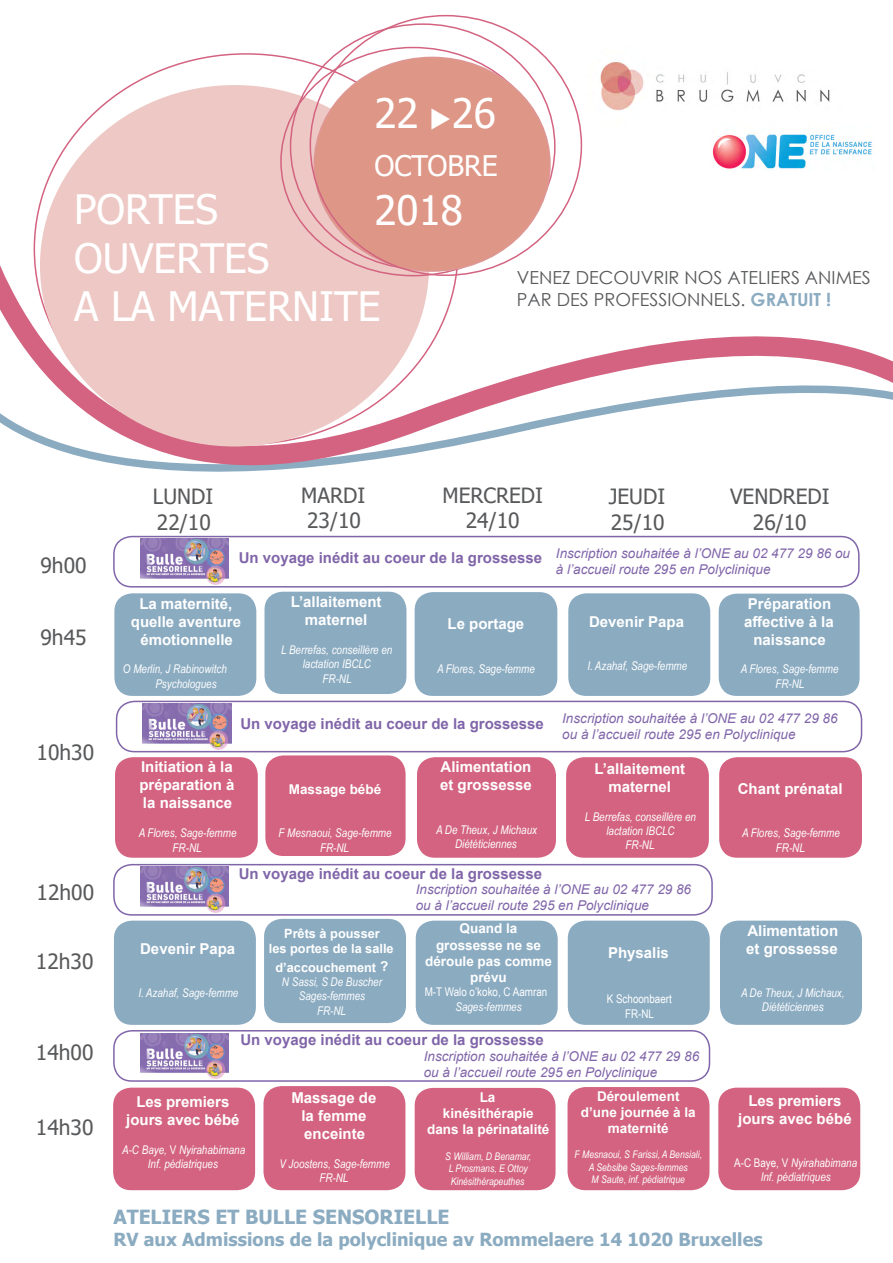
<style>
.page{position:relative;width:893px;height:1263px;background:#fff}
.page>*{position:absolute;margin:0;border:0;box-sizing:border-box;transform-origin:0 0}
.t1{font:40.5px/48.6px "Tahoma";color:#fff}
.t2{font:40.5px "Tahoma";color:#fff}
.t3{font:28.35px "Tahoma";color:#fff}
.t4{font:21px/25.2px "Tahoma";color:#58595b}
.t5{font:700 19.5px "Tahoma";color:#8babc1}
.t6{font:18px/21.6px "Century Gothic";color:#58595b}
.t7{font:700 18px "Tahoma";color:#8babc1}
.t8{font:700 15px/18px "Arial";color:#fff;text-align:center}
.t9{font:700 15px "Arial";color:#8065a9}
.t10{font:italic 13.5px/16.2px "Arial";color:#8065a9}
.t11{font:700 13.5px/16.2px "Arial";color:#fff;text-align:center}
.t12{font:700 12.75px/15.3px "Arial";color:#fff;text-align:center}
.t13{font:italic 12px/14.4px "Arial Narrow";color:#fff;text-align:center}
.t14{font:12px/14.4px "Arial Narrow";color:#fff;text-align:center}
.t15{font:italic 10.5px/12.6px "Arial Narrow";color:#fff;text-align:center}
.s1{font-weight:700;color:#8babc1}
.s2{font-weight:700;font-style:normal;font-size:15px}
.s3{font-size:13.5px}
.s4{font-style:normal}
</style>
<div class="page">
<div style="left:718px;top:1087px;width:142px;height:103px;background:#d36380;border-radius:18px"></div>
<div style="left:113px;top:1087px;width:142px;height:103px;background:#d36380;border-radius:18px"></div>
<div style="left:263px;top:1086px;width:142px;height:104px;background:#d36380;border-radius:18px"></div>
<div style="left:568px;top:593px;width:142px;height:103px;background:#8babc1;border-radius:18px"></div>
<div style="left:568px;top:1087px;width:141px;height:103px;background:#d36380;border-radius:18px"></div>
<div style="left:114px;top:593px;width:142px;height:103px;background:#8babc1;border-radius:18px"></div>
<svg style="left:0;top:14px;width:893px;height:583px"></svg>
<div style="left:40px;top:85px;width:389px;height:361px;background:#edc8c4;border-radius:50%"></div>
<div style="left:314px;top:57px;width:236px;height:214px;background:#de9686;border-radius:50%"></div>
<div style="left:115px;top:757px;width:143px;height:101px;background:#d36380;border-radius:18px"></div>
<div style="left:114px;top:921px;width:142px;height:104px;background:#8babc1;border-radius:18px"></div>
<div style="left:265px;top:592px;width:141px;height:102px;background:#8babc1;border-radius:18px"></div>
<div style="left:265px;top:755px;width:141px;height:101px;background:#d36380;border-radius:18px"></div>
<div style="left:264px;top:919px;width:142px;height:104px;background:#8babc1;border-radius:18px"></div>
<div style="left:415px;top:592px;width:142px;height:104px;background:#8babc1;border-radius:18px"></div>
<div style="left:417px;top:757px;width:139px;height:101px;background:#d36380;border-radius:18px"></div>
<div style="left:416px;top:921px;width:142px;height:104px;background:#8babc1;border-radius:18px"></div>
<div style="left:415px;top:1088px;width:141px;height:102px;background:#d36380;border-radius:18px"></div>
<div style="left:566px;top:757px;width:143px;height:101px;background:#d36380;border-radius:18px"></div>
<div style="left:568px;top:921px;width:142px;height:104px;background:#8babc1;border-radius:18px"></div>
<div style="left:719px;top:594px;width:141px;height:102px;background:#8babc1;border-radius:18px"></div>
<div style="left:719px;top:757px;width:143px;height:101px;background:#d36380;border-radius:18px"></div>
<div style="left:720px;top:921px;width:142px;height:104px;background:#8babc1;border-radius:18px"></div>
<img style="left:140px;top:539px;width:88px;height:45px">
<img style="left:140px;top:1033px;width:88px;height:45px">
<img style="left:140px;top:867px;width:88px;height:45px">
<img style="left:710px;top:123px;width:164px;height:48px">
<div style="left:113px;top:536px;width:747px;height:51px;border:2px solid #8065a9;border-radius:18px"></div>
<div style="left:113px;top:1030px;width:597px;height:52px;border:2px solid #8065a9;border-radius:18px"></div>
<div style="left:113px;top:864px;width:600px;height:52px;border:2px solid #8065a9;border-radius:18px"></div>
<img style="left:143px;top:704px;width:88px;height:45px">
<div style="left:116px;top:701px;width:746px;height:51px;border:2px solid #8065a9;border-radius:18px"></div>
<h1 class="t2" style="left:374px;top:86px;width:123px">22 ◆26</h1>
<h2 class="t3" style="left:374px;top:147px;width:125px">OCTOBRE</h2>
<h1 class="t2" style="left:374px;top:183px;width:90px">2018</h1>
<h1 class="t1" style="left:74px;top:187px;width:308px">PORTES<br>OUVERTES<br>A LA MATERNITE</h1>
<h3 class="t6" style="left:517px;top:266px;width:355px">VENEZ DECOUVRIR NOS ATELIERS ANIMES<br>PAR DES PROFESSIONNELS. <span class="s1">GRATUIT !</span></h3>
<h3 class="t4" style="left:40px;top:554px;width:48px">9h00</h3>
<h3 class="t4" style="left:40px;top:626px;width:48px">9h45</h3>
<h3 class="t4" style="left:37px;top:740px;width:59px">10h30</h3>
<h3 class="t4" style="left:37px;top:881px;width:59px">12h00</h3>
<h3 class="t4" style="left:36px;top:950px;width:59px">12h30</h3>
<h3 class="t4" style="left:36px;top:1041px;width:59px">14h00</h3>
<h3 class="t4" style="left:36px;top:1116px;width:59px">14h30</h3>
<h3 class="t4" style="left:153px;top:485px;width:62px">LUNDI<br>22/10</h3>
<h3 class="t4" style="left:301px;top:484px;width:65px">MARDI<br>23/10</h3>
<h3 class="t4" style="left:442px;top:484px;width:102px;text-align:center">MERCREDI<br>24/10</h3>
<p class="t9" style="left:239px;top:547px;width:305px">Un voyage inédit au coeur de la grossesse</p>
<p class="t8" style="left:131px;top:594px;width:112px">La maternité, quelle aventure émotionnelle</p>
<p class="t13" style="left:155px;top:662px;width:73px;text-align:left;text-indent:-32px">O Merlin, J Rabinowitch<br>Psychologues</p>
<p class="t8" style="left:291px;top:593px;width:92px">L’allaitement maternel</p>
<p class="t13" style="left:281px;top:642px;width:113px">L Berrefas, conseillère en lactation IBCLC<br>FR-NL</p>
<p class="t8" style="left:448px;top:615px;width:78px">Le portage</p>
<p class="t13" style="left:437px;top:661px;width:99px">A Flores, Sage-femme</p>
<h3 class="t4" style="left:609px;top:485px;width:58px">JEUDI<br>25/10</h3>
<h3 class="t4" style="left:730px;top:485px;width:101px;text-align:center">VENDREDI<br>26/10</h3>
<p class="t10" style="left:556px;top:545px;width:296px">Inscription souhaitée à l’ONE au 02 477 29 86 ou à l’accueil route 295 en Polyclinique</p>
<p class="t8" style="left:589px;top:612px;width:97px">Devenir Papa</p>
<p class="t13" style="left:587px;top:658px;width:101px">I. Azahaf, Sage-femme</p>
<p class="t8" style="left:744px;top:594px;width:91px">Préparation affective à la naissance</p>
<p class="t13" style="left:741px;top:662px;width:99px">A Flores, Sage-femme<br>FR-NL</p>
<p class="t10" style="left:562px;top:710px;width:277px;text-indent:-322px"><span class="s2">Un voyage inédit au coeur de la grossesse</span> Inscription souhaitée à l’ONE au 02 477 29 86 ou à l’accueil route 295 en Polyclinique</p>
<p class="t8" style="left:139px;top:758px;width:97px;text-align:justify">Initiation à la préparation à la naissance</p>
<p class="t13" style="left:139px;top:825px;width:99px">A Flores, Sage-femme<br>FR-NL</p>
<p class="t11" style="left:289px;top:781px;width:94px">Massage bébé</p>
<p class="t13" style="left:278px;top:826px;width:115px">F Mesnaoui, Sage-femme<br>FR-NL</p>
<p class="t8" style="left:440px;top:758px;width:93px;text-align:left">Alimentation et grossesse</p>
<p class="t13" style="left:436px;top:822px;width:102px">A De Theux, J Michaux<br>Diététiciennes</p>
<p class="t9" style="left:239px;top:863px;width:305px">Un voyage inédit au coeur de la grossesse</p>
<p class="t8" style="left:594px;top:760px;width:92px">L’allaitement maternel</p>
<p class="t13" style="left:585px;top:809px;width:113px">L Berrefas, conseillère en lactation IBCLC<br>FR-NL</p>
<p class="t8" style="left:140px;top:940px;width:97px">Devenir Papa</p>
<p class="t13" style="left:138px;top:986px;width:101px">I. Azahaf, Sage-femme</p>
<p class="t12" style="left:269px;top:926px;width:126px">Prêts à pousser<br>les portes de la salle</p>
<p class="t12" style="left:275px;top:959px;width:115px">d’accouchement <span class="s3">?</span></p>
<p class="t13" style="left:282px;top:974px;width:102px">N Sassi, S De Buscher<br>Sages-femmes<br>FR-NL</p>
<p class="t10" style="left:416px;top:882px;width:277px">Inscription souhaitée à l’ONE au 02 477 29 86 ou à l’accueil route 295 en Polyclinique</p>
<p class="t11" style="left:425px;top:921px;width:128px">Quand la grossesse ne se déroule pas comme prévu</p>
<p class="t14" style="left:425px;top:984px;width:124px">M-T Walo o’koko, C Aamran</p>
<p class="t13" style="left:455px;top:999px;width:68px">Sages-femmes</p>
<p class="t8" style="left:608px;top:944px;width:62px">Physalis</p>
<p class="t14" style="left:607px;top:991px;width:67px">K Schoonbaert<br>FR-NL</p>
<p class="t9" style="left:240px;top:1030px;width:305px">Un voyage inédit au coeur de la grossesse</p>
<p class="t8" style="left:126px;top:1093px;width:115px">Les premiers jours avec bébé</p>
<p class="t13" style="left:122px;top:1142px;width:125px">A-C Baye, <span class="s4">V</span> Nyirahabimana<br>Inf. pédiatriques</p>
<p class="t8" style="left:291px;top:1089px;width:87px">Massage de la femme enceinte</p>
<p class="t13" style="left:279px;top:1156px;width:112px">V Joostens, Sage-femme<br>FR-NL</p>
<p class="t10" style="left:424px;top:1048px;width:277px">Inscription souhaitée à l’ONE au 02 477 29 86 ou à l’accueil route 295 en Polyclinique</p>
<p class="t11" style="left:427px;top:1089px;width:124px">La<br>kinésithérapie dans la périnatalité</p>
<p class="t15" style="left:445px;top:1149px;width:88px">S William, D Benamar,<br>L Prosmans, E Ottoy<br>Kinésithérapeuthes</p>
<p class="t11" style="left:581px;top:1088px;width:116px">Déroulement d’une journée à la maternité</p>
<p class="t15" style="left:575px;top:1148px;width:129px">F Mesnaoui, S Farissi, A Bensiali,<br>A Sebsibe Sages-femmes<br>M Saute, inf. pédiatrique</p>
<p class="t8" style="left:738px;top:780px;width:107px">Chant prénatal</p>
<p class="t13" style="left:742px;top:826px;width:99px">A Flores, Sage-femme<br>FR-NL</p>
<p class="t8" style="left:746px;top:922px;width:94px;text-align:left">Alimentation et grossesse</p>
<p class="t13" style="left:741px;top:985px;width:105px">A De Theux, J Michaux,<br>Diététiciennes</p>
<p class="t8" style="left:738px;top:1092px;width:115px">Les premiers jours avec bébé</p>
<p class="t13" style="left:734px;top:1155px;width:125px"><span class="s4">A-C Baye, V</span> Nyirahabimana<br>Inf. pédiatriques</p>
<h3 class="t5" style="left:113px;top:1203px;width:338px">ATELIERS ET BULLE SENSORIELLE</h3>
<h3 class="t7" style="left:113px;top:1226px;width:651px">RV aux Admissions de la polyclinique av Rommelaere 14 1020 Bruxelles</h3>
</div>
